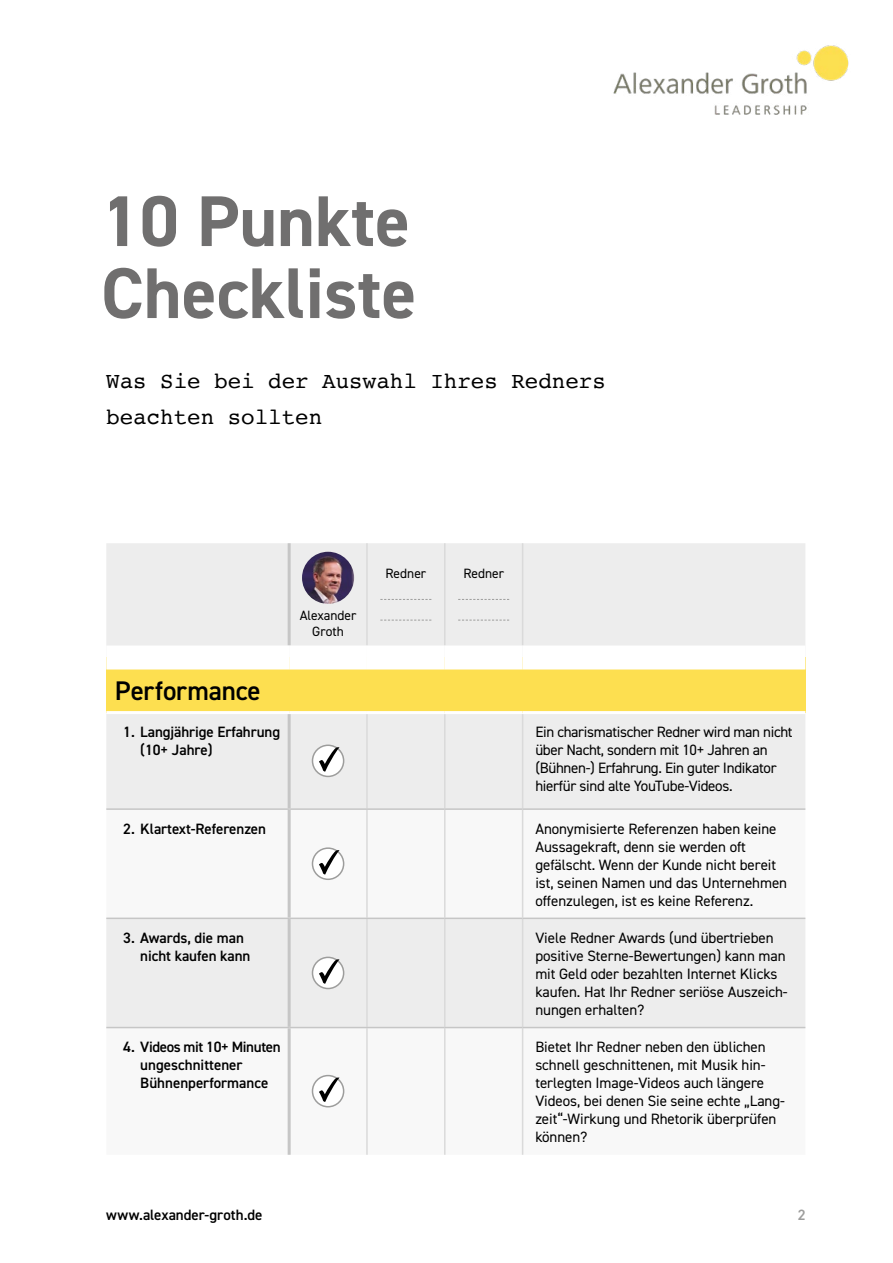
<style>
.page{position:relative;width:893px;height:1263px;background:#fff}
.page>*{position:absolute;margin:0;border:0;box-sizing:border-box;transform-origin:0 0}
.t1{font:700 72px/72px "DIN2014";color:#706f6f}
.t2{font:600 27px "DIN2014";letter-spacing:-.005em;color:#000}
.t3{font:22.5px/36px "Courier";color:#000}
.t4{font:15px/18px "DIN2014";letter-spacing:-.005em;color:#000}
.t5{font:600 15px/18px "DIN2014";letter-spacing:-.005em;color:#000}
.t6{font:600 15px "DIN2014";color:#9d9d9c}
.t7{font:13.5px/16.2px "DIN2014";color:#000;text-align:center}
</style>
<div class="page">
<img style="left:613px;top:45px;width:236px;height:70px">
<div style="left:106px;top:543px;width:699px;height:265px;background:#ededed"></div>
<div style="left:106px;top:657px;width:699px;height:55px;background:#fddf50"></div>
<svg style="left:106px;top:810px;width:699px;height:345px"></svg>
<hr style="left:288px;top:543px;width:3px;height:102px;background:#c6c6c6">
<hr style="left:288px;top:714px;width:3px;height:94px;background:#c6c6c6">
<hr style="left:288px;top:810px;width:3px;height:107px;background:#c6c6c6">
<hr style="left:288px;top:919px;width:3px;height:108px;background:#c6c6c6">
<hr style="left:288px;top:1028px;width:3px;height:127px;background:#c6c6c6">
<hr style="left:366px;top:543px;width:2px;height:102px;background:#dadada">
<hr style="left:444px;top:543px;width:2px;height:102px;background:#dadada">
<hr style="left:522px;top:543px;width:1px;height:102px;background:#dadada">
<hr style="left:366px;top:714px;width:2px;height:94px;background:#dadada">
<hr style="left:444px;top:714px;width:2px;height:94px;background:#dadada">
<hr style="left:522px;top:714px;width:1px;height:94px;background:#dadada">
<hr style="left:366px;top:810px;width:2px;height:107px;background:#dadada">
<hr style="left:444px;top:810px;width:2px;height:107px;background:#dadada">
<hr style="left:522px;top:810px;width:1px;height:107px;background:#dadada">
<hr style="left:366px;top:919px;width:2px;height:108px;background:#dadada">
<hr style="left:444px;top:919px;width:2px;height:108px;background:#dadada">
<hr style="left:522px;top:919px;width:1px;height:108px;background:#dadada">
<hr style="left:366px;top:1028px;width:2px;height:127px;background:#dadada">
<hr style="left:444px;top:1028px;width:2px;height:127px;background:#dadada">
<hr style="left:522px;top:1028px;width:1px;height:127px;background:#dadada">
<hr style="left:106px;top:808px;width:183px;height:2px;background:#c6c6c6">
<hr style="left:289px;top:808px;width:78px;height:2px;background:#c6c6c6">
<hr style="left:367px;top:808px;width:78px;height:2px;background:#c6c6c6">
<hr style="left:445px;top:808px;width:78px;height:2px;background:#c6c6c6">
<hr style="left:523px;top:808px;width:282px;height:2px;background:#c6c6c6">
<hr style="left:106px;top:917px;width:183px;height:2px;background:#c6c6c6">
<hr style="left:289px;top:917px;width:78px;height:2px;background:#c6c6c6">
<hr style="left:367px;top:917px;width:78px;height:2px;background:#c6c6c6">
<hr style="left:445px;top:917px;width:78px;height:2px;background:#c6c6c6">
<hr style="left:523px;top:917px;width:282px;height:2px;background:#c6c6c6">
<hr style="left:106px;top:1027px;width:183px;height:1px;background:#c6c6c6">
<hr style="left:289px;top:1027px;width:78px;height:1px;background:#c6c6c6">
<hr style="left:367px;top:1027px;width:78px;height:1px;background:#c6c6c6">
<hr style="left:445px;top:1027px;width:78px;height:1px;background:#c6c6c6">
<hr style="left:523px;top:1027px;width:282px;height:1px;background:#c6c6c6">
<div style="left:106px;top:645px;width:183px;height:24px;background:#fff"></div>
<div style="left:289px;top:645px;width:78px;height:24px;background:#fff"></div>
<div style="left:367px;top:645px;width:78px;height:24px;background:#fff"></div>
<div style="left:445px;top:645px;width:78px;height:24px;background:#fff"></div>
<div style="left:523px;top:645px;width:282px;height:24px;background:#fff"></div>
<hr style="left:106px;top:711px;width:183px;height:3px;background:#fff">
<hr style="left:289px;top:711px;width:78px;height:3px;background:#fff">
<hr style="left:367px;top:711px;width:78px;height:3px;background:#fff">
<hr style="left:445px;top:711px;width:78px;height:3px;background:#fff">
<hr style="left:523px;top:711px;width:282px;height:3px;background:#fff">
<img style="left:302px;top:552px;width:52px;height:52px;border-radius:26px">
<svg style="left:380px;top:599px;width:51px;height:1px"></svg>
<svg style="left:380px;top:620px;width:51px;height:1px"></svg>
<svg style="left:458px;top:599px;width:51px;height:1px"></svg>
<svg style="left:458px;top:620px;width:51px;height:1px"></svg>
<svg style="left:312px;top:745px;width:32px;height:31px"></svg>
<div style="left:312px;top:744px;width:32px;height:33px;border:2px solid #9d9d9c;border-radius:50%"></div>
<svg style="left:319px;top:747px;width:20px;height:25px"></svg>
<svg style="left:312px;top:848px;width:32px;height:31px"></svg>
<div style="left:312px;top:847px;width:32px;height:33px;border:2px solid #9d9d9c;border-radius:50%"></div>
<svg style="left:319px;top:850px;width:20px;height:25px"></svg>
<svg style="left:312px;top:957px;width:32px;height:31px"></svg>
<div style="left:312px;top:957px;width:32px;height:32px;border:2px solid #9d9d9c;border-radius:50%"></div>
<svg style="left:319px;top:959px;width:20px;height:25px"></svg>
<svg style="left:312px;top:1075px;width:32px;height:32px"></svg>
<div style="left:312px;top:1075px;width:32px;height:32px;border:2px solid #9d9d9c;border-radius:50%"></div>
<svg style="left:319px;top:1077px;width:20px;height:25px"></svg>
<h1 class="t1" style="left:101px;top:184px;width:317px">10 Punkte<br>Checkliste</h1>
<h3 class="t3" style="left:106px;top:363px;width:501px">Was Sie bei der Auswahl Ihres Redners beachten sollten</h3>
<p class="t7" style="left:300px;top:607px;width:58px">Alexander<br>Groth</p>
<p class="t7" style="left:385px;top:565px;width:42px">Redner</p>
<p class="t7" style="left:463px;top:565px;width:42px">Redner</p>
<h2 class="t2" style="left:115px;top:673px;width:147px">Performance</h2>
<p class="t5" style="left:140px;top:722px;width:141px;text-indent:-17px">1. Langjährige Erfahrung (10+ Jahre)</p>
<p class="t4" style="left:535px;top:722px;width:259px">Ein charismatischer Redner wird man nicht über Nacht, sondern mit 10+ Jahren an (Bühnen-) Erfahrung. Ein guter Indikator hierfür sind alte YouTube-Videos.</p>
<p class="t5" style="left:123px;top:819px;width:144px">2. Klartext-Referenzen</p>
<p class="t4" style="left:535px;top:819px;width:253px">Anonymisierte Referenzen haben keine Aussagekraft, denn sie werden oft gefälscht. Wenn der Kunde nicht bereit ist, seinen Namen und das Unternehmen offenzulegen, ist es keine Referenz.</p>
<p class="t5" style="left:140px;top:928px;width:112px;text-indent:-17px">3. Awards, die man nicht kaufen kann</p>
<p class="t4" style="left:535px;top:928px;width:254px">Viele Redner Awards (und übertrieben positive Sterne-Bewertungen) kann man mit Geld oder bezahlten Internet Klicks kaufen. Hat Ihr Redner seriöse Auszeich&shy;nungen erhalten?</p>
<p class="t5" style="left:140px;top:1037px;width:142px;text-indent:-17px">4. Videos mit 10+ Minuten ungeschnittener<br>Bühnenperformance</p>
<p class="t4" style="left:535px;top:1037px;width:251px">Bietet Ihr Redner neben den üblichen schnell geschnittenen, mit Musik hin&shy;terlegten Image-Videos auch längere Videos, bei denen Sie seine echte „Lang&shy;zeit“-Wirkung und Rhetorik überprüfen können?</p>
<p class="t5" style="left:106px;top:1206px;width:158px">www.alexander-groth.de</p>
<p class="t6" style="left:798px;top:1205px;width:9px">2</p>
</div>
